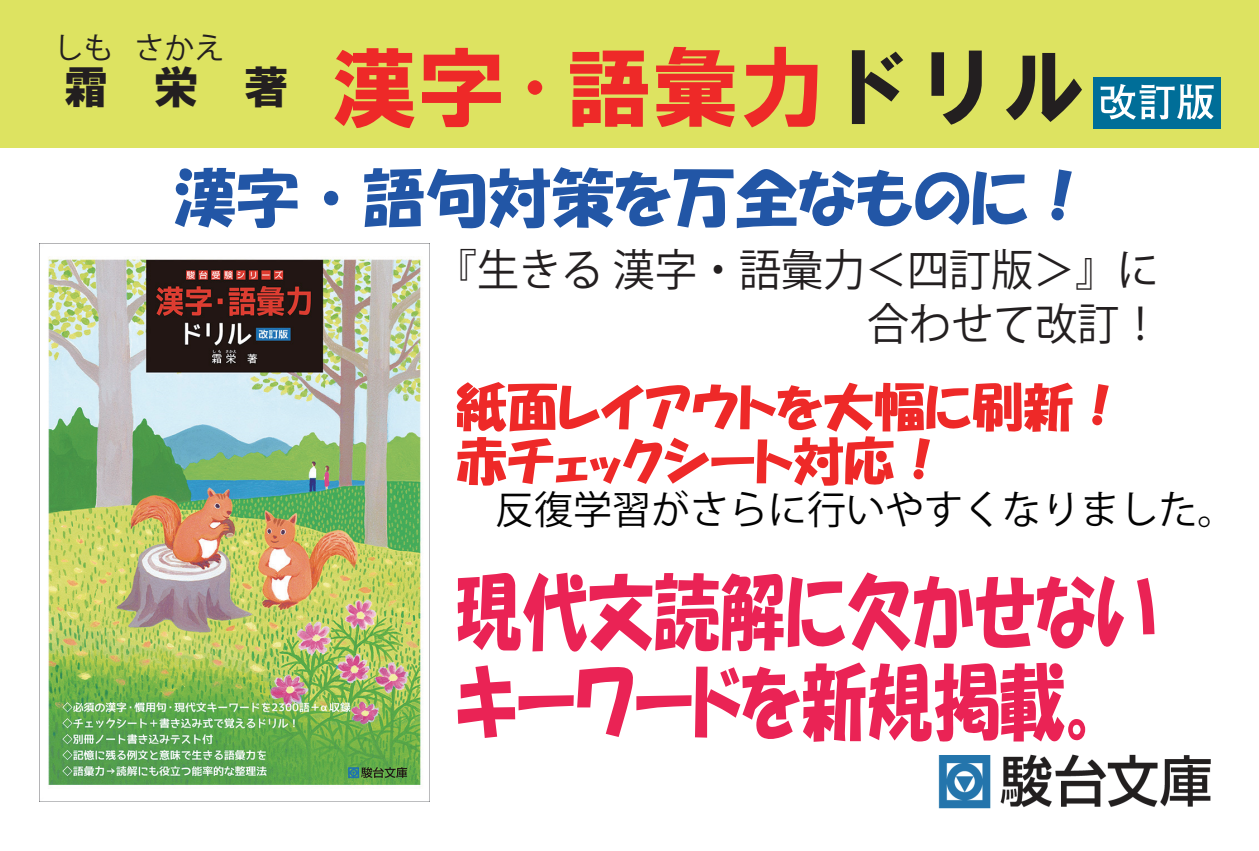
<style>
.page{position:relative;width:1259px;height:851px;background:#fff}
.page>*{position:absolute;margin:0;border:0;box-sizing:border-box;transform-origin:0 0}
.t1{font:87px "HG Soei Kakugothic UB";color:#ee2928}
.t2{font:82.2px/90px "HGP Soei Kakupoptai";color:#ea2355;scale:.8 1}
.t3{font:63px "HGP Soei Kakupoptai";color:#2256a6}
.t4{font:51px/54px "HGP Soei Kakupoptai";color:#ee2928}
.t5{font:43.8px/54px "Koz Go Pr 6 N";color:#231f20;text-align:right;scale:.96 1}
.t6{font:39px "Koz Go Pr 6 N";color:#030303}
.t7{font:30px "Koz Go Pr 6 N";color:#231f20}
.s1{font-size:60px}
.s2{color:#231f20}
</style>
<div class="page">
<div style="left:0;top:0;width:1259px;height:147px;background:#dde361"></div>
<img style="left:938px;top:754px;width:273px;height:55px">
<img style="left:40px;top:243px;width:389px;height:542px">
<div style="left:1093px;top:77px;width:127px;height:51px;background:#006e98"></div>
<svg style="left:1100px;top:84px;width:113px;height:36px"></svg>
<p class="t7" style="left:53px;top:31px;width:172px">しも さかえ</p>
<h1 class="t1" style="left:64px;top:44px;width:1025px"><sup>霜</sup> <sup>栄　著</sup> 漢字<span class="s1">・</span>語彙力<span class="s2">ドリル</span></h1>
<p class="t3" style="left:173px;top:166px;width:920px">漢字・語句対策を万全なものに！</p>
<p class="t5" style="left:435px;top:244px;width:758px">『生きる 漢字・語彙力＜四訂版＞』に合わせて改訂！</p>
<p class="t4" style="left:456px;top:380px;width:670px">紙面レイアウトを大幅に刷新！赤チェックシート対応！</p>
<p class="t6" style="left:456px;top:487px;width:781px">　反復学習がさらに行いやすくなりました。</p>
<h2 class="t2" style="left:456px;top:566px;width:876px">現代文読解に欠かせないキーワードを新規掲載。</h2>
</div>
